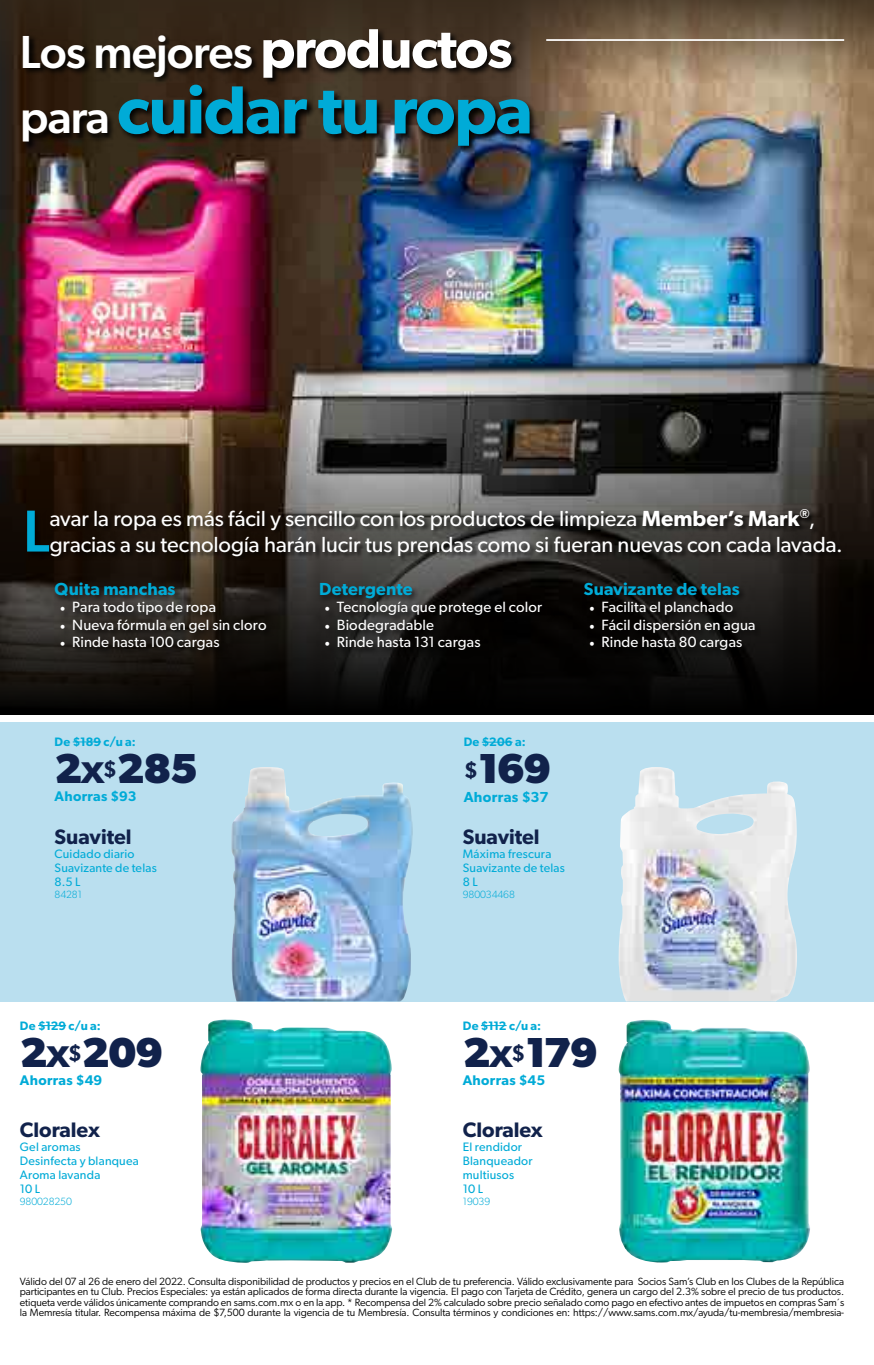
<style>
.page{position:relative;width:874px;height:1365px;background:#fff}
.page>*{position:absolute;margin:0;border:0;box-sizing:border-box;transform-origin:0 0}
.t1{font:600 68.08px "Gibson";letter-spacing:-.02em;color:#00abd7}
.t2{font:500 59.32px "Gibson";color:#00abd7}
.t3{font:500 46.38px "Gibson";letter-spacing:-.02em;color:#fff}
.t4{font:700 42px "Gibson";letter-spacing:-.03em;color:#11224b}
.t5{font:21.88px/25.7px "Gibson";letter-spacing:-.005em;color:#fff}
.t6{font:600 21px "Gibson";color:#11224b}
.t7{font:600 17.5px "Gibson";letter-spacing:.01em;color:#00abd7}
.t8{font:14.88px "Gibson";letter-spacing:.01em;color:#fff}
.t9{font:600 14.53px "Gibson";letter-spacing:.025em;color:#00abd7}
.t10{font:600 14px "Gibson";letter-spacing:.025em;color:#00abd7}
.t11{font:12.25px/14px "Gibson";letter-spacing:.02em;color:#00abd7}
.t12{font:600 12.25px "Gibson";letter-spacing:.005em;color:#00abd7}
.t13{font:10.5px/10.5px "Gibson";letter-spacing:-.01em;color:#000;text-align:justify}
.t14{font:300 10.5px "Gibson";letter-spacing:-.01em;color:#00abd7}
.s1{font-weight:600;font-size:55.65px}
.s2{font-weight:500;font-size:46.38px;color:#fff}
.s3{font-weight:600}
.s4{font-family:"Minion Pro"}
.s5{font-weight:600;font-size:22.75px}
</style>
<div class="page">
<img style="left:0;top:81px;width:873px;height:308px">
<svg style="left:0;top:0;width:873px;height:81px"></svg>
<svg style="left:0;top:389px;width:873px;height:325px"></svg>
<hr style="left:546px;top:39px;width:297px;height:2px;background:#fff">
<div style="left:22px;top:29px;width:515px;height:126px;background:#000;opacity:.9"></div>
<div style="left:54px;top:581px;width:707px;height:77px;background:#000;opacity:.55"></div>
<div style="left:28px;top:509px;width:818px;height:51px;background:#000;opacity:.55"></div>
<div style="left:0;top:722px;width:873px;height:279px;background:#badfef"></div>
<svg style="left:73px;top:741px;width:28px;height:1px"></svg>
<img style="left:231px;top:767px;width:181px;height:234px">
<hr style="left:481px;top:741px;width:31px;height:1px;background:#00abd7">
<img style="left:618px;top:767px;width:178px;height:234px">
<svg style="left:480px;top:1025px;width:26px;height:1px"></svg>
<svg style="left:38px;top:1025px;width:28px;height:1px"></svg>
<img style="left:618px;top:1020px;width:191px;height:242px">
<img style="left:200px;top:1019px;width:192px;height:243px">
<h3 class="t3" style="left:20px;top:24px;width:494px">Los mejores <span class="s1">productos</span></h3>
<h1 class="t1" style="left:20px;top:69px;width:513px"><span class="s2">para</span> cuidar tu ropa</h1>
<h2 class="t2" style="left:23px;top:495px;width:28px">L</h2>
<h3 class="t5" style="left:50px;top:505px;width:794px">avar la ropa es más fácil y sencillo con los productos de limpieza <span class="s3">Member’s Mark</span><sup>®</sup>, gracias a su tecnología harán lucir tus prendas como si fueran nuevas con cada lavada.</h3>
<h3 class="t7" style="left:55px;top:578px;width:122px">Quita manchas</h3>
<h3 class="t8" style="left:60px;top:598px;width:158px"><span class="s4">•</span> Para todo tipo de ropa</h3>
<h3 class="t8" style="left:60px;top:615px;width:208px"><span class="s4">•</span> Nueva fórmula en gel sin cloro</h3>
<h3 class="t8" style="left:60px;top:633px;width:161px"><span class="s4">•</span> Rinde hasta 100 cargas</h3>
<p class="t12" style="left:55px;top:734px;width:83px">De $189 c/u a:</p>
<h3 class="t4" style="left:55px;top:743px;width:144px">2<span class="s3">x</span> <span class="s5">$</span>285</h3>
<h3 class="t10" style="left:55px;top:787px;width:83px">Ahorras $93</h3>
<h3 class="t6" style="left:55px;top:823px;width:78px">Suavitel</h3>
<p class="t11" style="left:55px;top:846px;width:104px">Cuidado diario<br>Suavizante de telas<br>8.5 L</p>
<p class="t14" style="left:55px;top:888px;width:29px">84281</p>
<p class="t12" style="left:20px;top:1018px;width:82px">De $129 c/u a:</p>
<h3 class="t4" style="left:20px;top:1026px;width:145px">2<span class="s3">x</span> <span class="s5">$</span>209</h3>
<h3 class="t10" style="left:20px;top:1071px;width:84px">Ahorras $49</h3>
<h3 class="t6" style="left:20px;top:1116px;width:81px">Cloralex</h3>
<p class="t11" style="left:20px;top:1139px;width:120px">Gel aromas<br>Desinfecta y blanquea<br>Aroma lavanda<br>10 L</p>
<p class="t14" style="left:20px;top:1194px;width:54px">980028250</p>
<h3 class="t7" style="left:319px;top:578px;width:95px">Detergente</h3>
<h3 class="t8" style="left:324px;top:598px;width:219px"><span class="s4">•</span> Tecnología que protege el color</h3>
<h3 class="t8" style="left:324px;top:615px;width:111px"><span class="s4">•</span> Biodegradable</h3>
<h3 class="t8" style="left:324px;top:633px;width:157px"><span class="s4">•</span> Rinde hasta 131 cargas</h3>
<h3 class="t7" style="left:583px;top:578px;width:157px">Suavizante de telas</h3>
<h3 class="t8" style="left:589px;top:598px;width:145px"><span class="s4">•</span> Facilita el planchado</h3>
<h3 class="t8" style="left:589px;top:615px;width:168px"><span class="s4">•</span> Fácil dispersión en agua</h3>
<h3 class="t8" style="left:589px;top:633px;width:154px"><span class="s4">•</span> Rinde hasta 80 cargas</h3>
<p class="t12" style="left:463px;top:734px;width:63px">De $206 a:</p>
<h3 class="t4" style="left:463px;top:743px;width:89px"><span class="s5">$</span>169</h3>
<h3 class="t9" style="left:463px;top:788px;width:86px">Ahorras $37</h3>
<h3 class="t6" style="left:462px;top:823px;width:78px">Suavitel</h3>
<p class="t11" style="left:462px;top:846px;width:104px">Máxima frescura<br>Suavizante de telas<br>8 L</p>
<p class="t14" style="left:462px;top:888px;width:54px">980034468</p>
<p class="t12" style="left:462px;top:1018px;width:80px">De $112 c/u a:</p>
<h3 class="t4" style="left:462px;top:1026px;width:137px">2<span class="s3">x</span> <span class="s5">$</span>179</h3>
<h3 class="t10" style="left:462px;top:1071px;width:84px">Ahorras $45</h3>
<h3 class="t6" style="left:462px;top:1116px;width:81px">Cloralex</h3>
<p class="t11" style="left:462px;top:1139px;width:71px">El rendidor<br>Blanqueador multiusos<br>10 L</p>
<p class="t14" style="left:462px;top:1194px;width:29px">19039</p>
<p class="t13" style="left:20px;top:1275px;width:825px">Válido del 07 al 26 de enero del 2022. Consulta disponibilidad de productos y precios en el Club de tu preferencia. Válido exclusivamente para Socios Sam’s Club en los Clubes de la República participantes en tu Club. Precios Especiales: ya están aplicados de forma directa durante la vigencia. El pago con Tarjeta de Crédito, genera un cargo del 2.3% sobre el precio de tus productos. etiqueta verde válidos únicamente comprando en sams.com.mx o en la app. * Recompensa del 2% calculado sobre precio señalado como pago en efectivo antes de impuetos en compras Sam´s la Memresía titular. Recompensa máxima de $7,500 durante la vigencia de tu Membresía. Consulta términos y condiciones en: https://www.sams.com.mx/ayuda/tu-membresia/membresia-</p>
</div>
